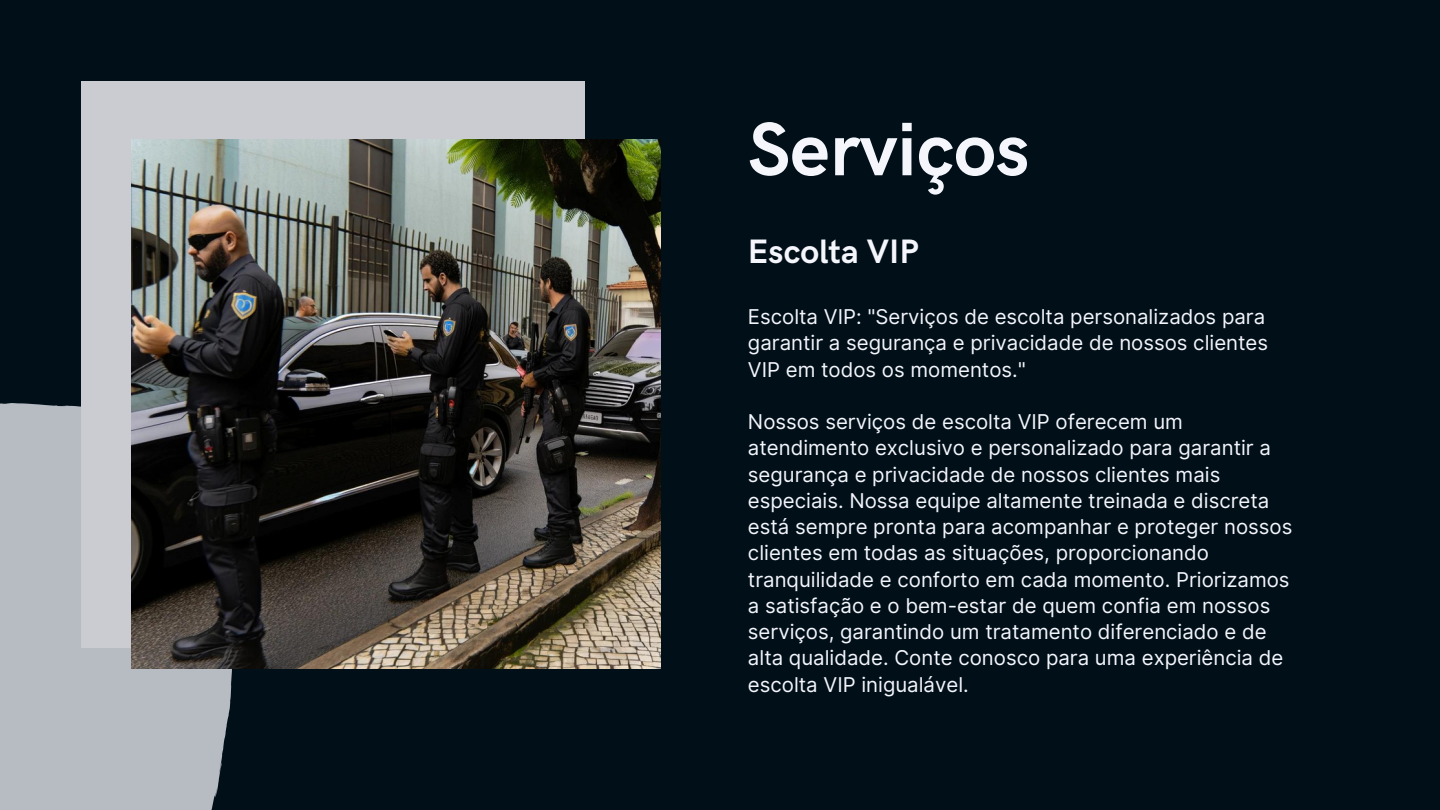
<style>
.page{position:relative;width:1440px;height:810px;background:#010f18}
.page>*{position:absolute;margin:0;border:0;box-sizing:border-box;transform-origin:0 0}
.t1{font:700 76px "HK Grotesk";color:#f4f6fc}
.t2{font:700 34px "HK Grotesk";color:#f4f6fc}
.t3{font:20.4px/26.2px "Inter";color:#f4f6fc}
</style>
<div class="page">
<div style="left:0;top:403px;width:249px;height:407px;background:#b7bcc2"></div>
<div style="left:81px;top:81px;width:504px;height:567px;background:#caccd1"></div>
<img style="left:132px;top:140px;width:529px;height:528px">
<p class="t1" style="left:748px;top:107px;width:283px">Serviços</p>
<h1 class="t2" style="left:748px;top:232px;width:172px">Escolta VIP</h1>
<h2 class="t3" style="left:748px;top:303px;width:522px">Escolta VIP: "Serviços de escolta personalizados para garantir a segurança e privacidade de nossos clientes<br>VIP em todos os momentos."</h2>
<p class="t3" style="left:748px;top:408px;width:546px">Nossos serviços de escolta VIP oferecem um atendimento exclusivo e personalizado para garantir a segurança e privacidade de nossos clientes mais especiais. Nossa equipe altamente treinada e discreta está sempre pronta para acompanhar e proteger nossos clientes em todas as situações, proporcionando tranquilidade e conforto em cada momento. Priorizamos a satisfação e o bem-estar de quem confia em nossos serviços, garantindo um tratamento diferenciado e de alta qualidade. Conte conosco para uma experiência de escolta VIP inigualável.</p>
</div>
